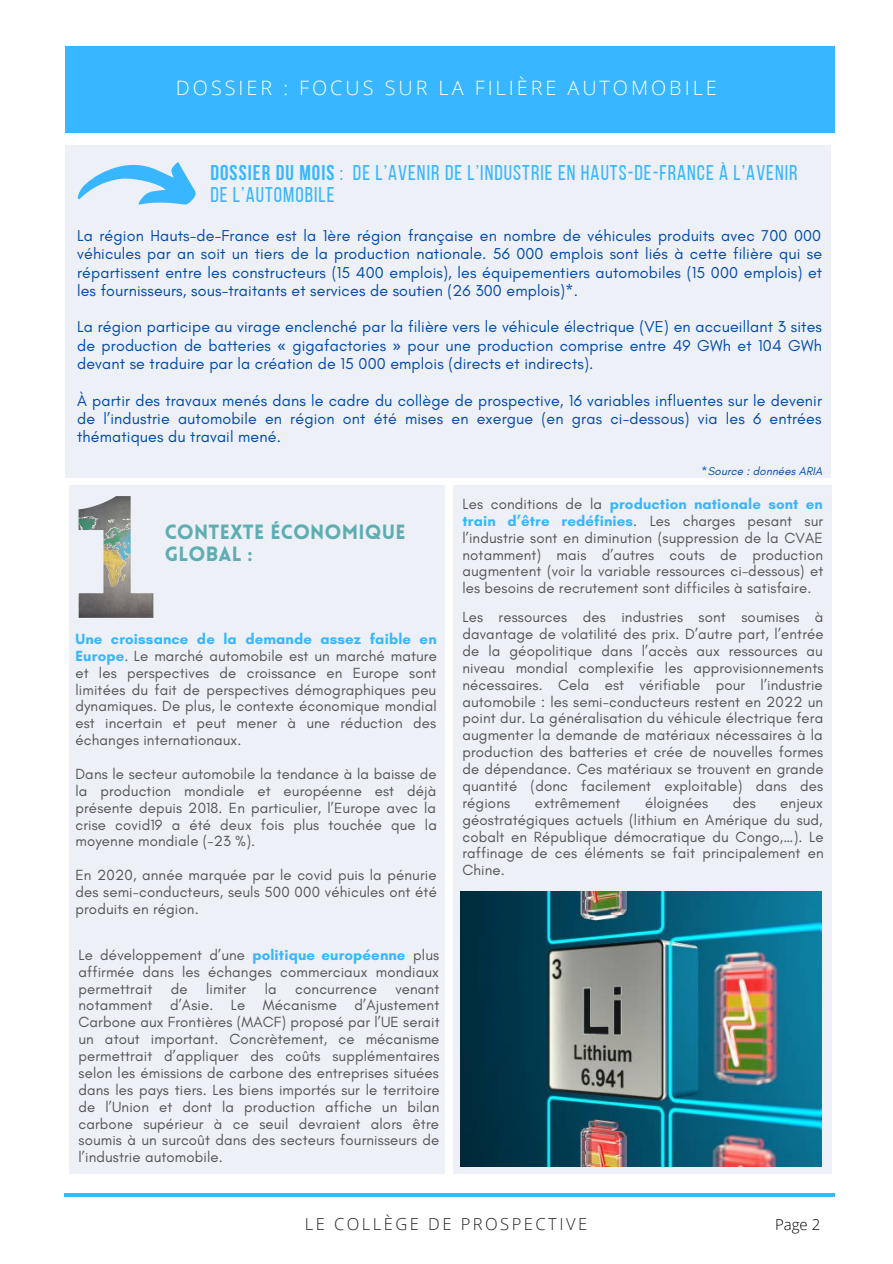
<style>
.page{position:relative;width:893px;height:1264px;background:#fff}
.page>*{position:absolute;margin:0;border:0;box-sizing:border-box;transform-origin:0 0}
.t1{font:21.3px/21.6px "Bebas Neue";letter-spacing:.05em;color:#38b6ff}
.t2{font:900 20.1px/22.4px "Lovelo";letter-spacing:.01em;color:#60adb1}
.t3{font:300 19.8px "Open Sans";letter-spacing:.15em;color:#fff}
.t4{font:300 16.5px "Open Sans";letter-spacing:.15em;color:#222}
.t5{font:16.05px/18.3px "Glacial Indifference";letter-spacing:.01em;color:#004aad;text-align:justify}
.t6{font:15px/16.8px "Glacial Indifference";letter-spacing:.01em;color:#545454;text-align:justify}
.t7{font:300 15px "Open Sans";color:#000}
.t8{font:italic 11.55px "Glacial Indifference";letter-spacing:.01em;color:#004aad}
.s1{font-weight:700}
.s2{font-family:"Noto Sans"}
.s3{font-weight:700;color:#38b6ff}
</style>
<div class="page">
<hr style="left:64px;top:1193px;width:770px;height:3px;background:#38b6ff">
<div style="left:453px;top:484px;width:378px;height:689px;background:#edf0f7"></div>
<div style="left:70px;top:484px;width:375px;height:689px;background:#edf0f7"></div>
<img style="left:78px;top:496px;width:75px;height:121px">
<div style="left:66px;top:46px;width:768px;height:87px;background:#38b6ff"></div>
<img style="left:461px;top:891px;width:360px;height:275px">
<div style="left:66px;top:145px;width:765px;height:333px;background:#edf0f7"></div>
<svg style="left:77px;top:162px;width:119px;height:43px"></svg>
<h3 class="t3" style="left:176px;top:74px;width:542px">DOSSIER : FOCUS SUR LA FILIÈRE AUTOMOBILE</h3>
<h1 class="t1" style="left:210px;top:164px;width:588px"><span class="s1">DOSSIER DU MOIS</span> : DE L’AVENIR DE L’INDUSTRIE EN HAUTS-DE-FRANCE À L’AVENIR<br>DE L’AUTOMOBILE</h1>
<p class="t5" style="left:77px;top:226px;width:746px">La région Hauts-de-France est la 1ère région française en nombre de véhicules produits avec 700 000 véhicules par an soit un tiers de la production nationale. 56 000 emplois sont liés à cette filière qui se répartissent entre les constructeurs (15 400 emplois), les équipementiers automobiles (15 000 emplois) et les fournisseurs, sous-traitants et services de soutien (26 300 emplois)*.</p>
<p class="t5" style="left:77px;top:318px;width:746px">La région participe au virage enclenché par la filière vers le véhicule électrique (VE) en accueillant 3 sites de production de batteries <span class="s2">«</span> gigafactories <span class="s2">»</span> pour une production comprise entre 49 GWh et 104 GWh devant se traduire par la création de 15 000 emplois (directs et indirects).</p>
<p class="t5" style="left:77px;top:391px;width:746px">À partir des travaux menés dans le cadre du collège de prospective, 16 variables influentes sur le devenir de l’industrie automobile en région ont été mises en exergue (en gras ci-dessous) via les 6 entrées thématiques du travail mené.</p>
<p class="t8" style="left:701px;top:464px;width:122px">*Source : données ARIA</p>
<h2 class="t2" style="left:165px;top:523px;width:242px">CONTEXTE ÉCONOMIQUE<br>GLOBAL :</h2>
<p class="t6" style="left:75px;top:630px;width:363px"><span class="s3">Une croissance de la demande assez faible en Europe</span>. Le marché automobile est un marché mature et les perspectives de croissance en Europe sont limitées du fait de perspectives démographiques peu dynamiques. De plus, le contexte économique mondial est incertain et peut mener à une réduction des échanges internationaux.</p>
<p class="t6" style="left:75px;top:765px;width:363px">Dans le secteur automobile la tendance à la baisse de la production mondiale et européenne est déjà présente depuis 2018. En particulier, l’Europe avec la crise covid19 a été deux fois plus touchée que la moyenne mondiale (-23 %).</p>
<p class="t6" style="left:75px;top:866px;width:363px">En 2020, année marquée par le covid puis la pénurie des semi-conducteurs, seuls 500 000 véhicules ont été produits en région.</p>
<p class="t6" style="left:78px;top:946px;width:362px">Le développement d’une <span class="s3">politique européenne</span> plus affirmée dans les échanges commerciaux mondiaux permettrait de limiter la concurrence venant notamment d’Asie. Le Mécanisme d’Ajustement Carbone aux Frontières (MACF) proposé par l’UE serait un atout important. Concrètement, ce mécanisme permettrait d’appliquer des coûts supplémentaires selon les émissions de carbone des entreprises situées dans les pays tiers. Les biens importés sur le territoire de l’Union et dont la production affiche un bilan carbone supérieur à ce seuil devraient alors être soumis à un surcoût dans des secteurs fournisseurs de l’industrie automobile.</p>
<p class="t6" style="left:462px;top:495px;width:362px">Les conditions de la <span class="s3">production nationale sont en train d’être redéfinies</span>. Les charges pesant sur l’industrie sont en diminution (suppression de la CVAE notamment) mais d’autres couts de production augmentent (voir la variable ressources ci-dessous) et les besoins de recrutement sont difficiles à satisfaire.</p>
<p class="t6" style="left:462px;top:608px;width:363px">Les ressources des industries sont soumises à davantage de volatilité des prix. D’autre part, l’entrée de la géopolitique dans l’accès aux ressources au niveau mondial complexifie les approvisionnements nécessaires. Cela est vérifiable pour l’industrie automobile : les semi-conducteurs restent en 2022 un point dur. La généralisation du véhicule électrique fera augmenter la demande de matériaux nécessaires à la production des batteries et crée de nouvelles formes de dépendance. Ces matériaux se trouvent en grande quantité (donc facilement exploitable) dans des régions</p>
<p class="t6" style="left:534px;top:794px;width:87px">extrêmement</p>
<p class="t6" style="left:645px;top:794px;width:64px">éloignées</p>
<p class="t6" style="left:732px;top:794px;width:24px">des</p>
<p class="t6" style="left:462px;top:794px;width:363px;text-indent:318px">enjeux géostratégiques actuels (lithium en Amérique du sud, cobalt en République démocratique du Congo,…). Le raffinage de ces éléments se fait principalement en Chine.</p>
<p class="t4" style="left:305px;top:1212px;width:284px">LE COLLÈGE DE PROSPECTIVE</p>
<p class="t7" style="left:775px;top:1213px;width:47px">Page 2</p>
</div>
